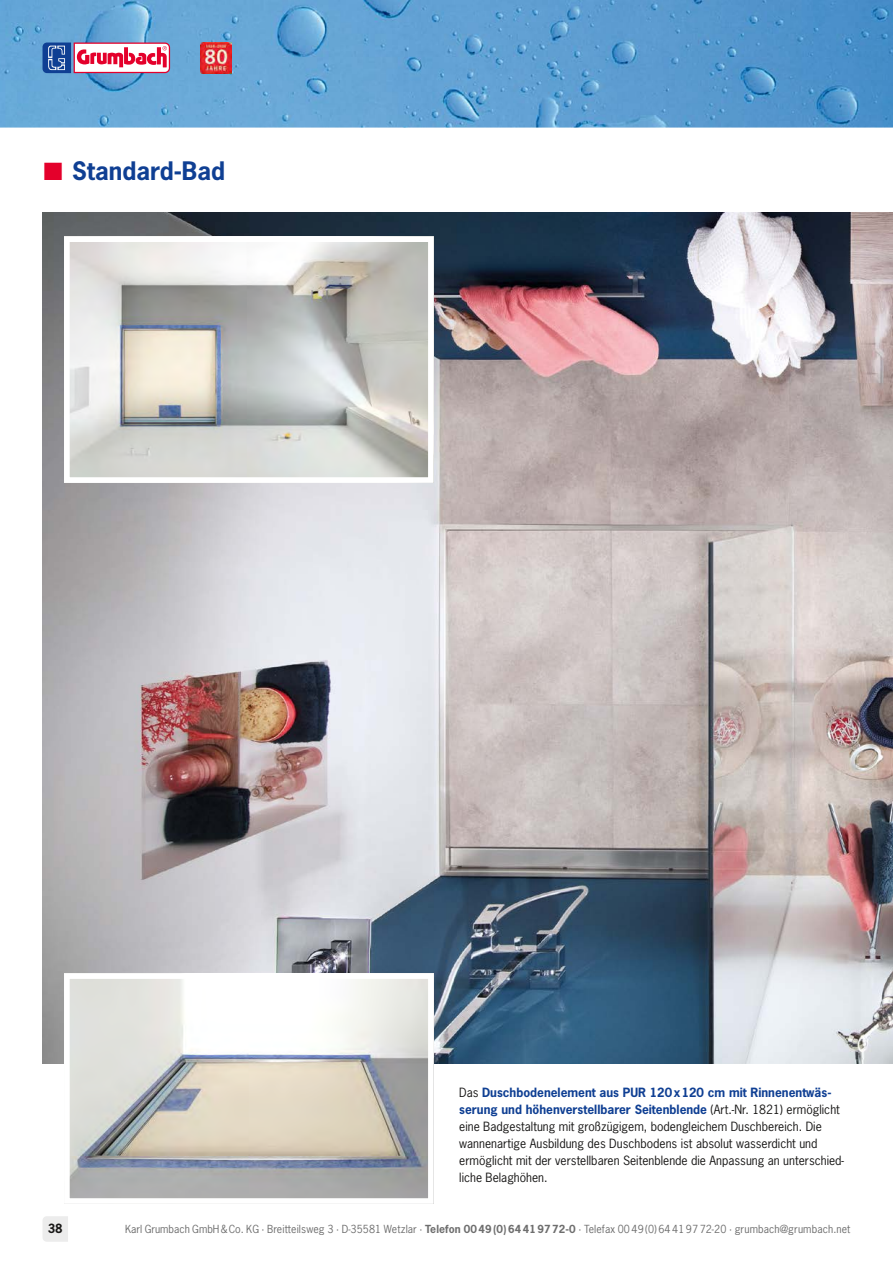
<style>
.page{position:relative;width:893px;height:1263px;background:#fff}
.page>*{position:absolute;margin:0;border:0;box-sizing:border-box;transform-origin:0 0}
.t1{font:700 24px "News Gothic Std";color:#0f3f93}
.t2{font:12px/17px "News Gothic Std";color:#181716}
.t3{font:700 12px "News Gothic Std";color:#181716}
.t4{font:10.5px "News Gothic Std";letter-spacing:.01em;color:#6e6e6e}
.s1{font-weight:700;color:#0f3f93}
.s2{font-weight:700}
</style>
<div class="page">
<img style="left:0;top:0;width:893px;height:128px">
<svg style="left:43px;top:1216px;width:25px;height:26px"></svg>
<svg style="left:43px;top:43px;width:127px;height:30px"></svg>
<img style="left:201px;top:43px;width:30px;height:30px">
<img style="left:42px;top:213px;width:851px;height:850px">
<svg style="left:64px;top:236px;width:370px;height:247px"></svg>
<svg style="left:64px;top:973px;width:370px;height:231px"></svg>
<h1 class="t1" style="left:72px;top:155px;width:154px">Standard-Bad</h1>
<p class="t2" style="left:459px;top:1084px;width:386px">Das <span class="s1">Duschbodenelement aus PUR 120 x 120 cm mit Rinnenentwäs&shy;serung und höhenverstellbarer Seitenblende</span> (Art.-Nr. 1821) ermöglicht eine Badgestaltung mit großzügigem, bodengleichem Duschbereich. Die wannenartige Ausbildung des Duschbodens ist absolut wasserdicht und ermöglicht mit der verstellbaren Seitenblende die Anpassung an unterschied&shy;liche Belaghöhen.</p>
<p class="t3" style="left:48px;top:1221px;width:16px">38</p>
<p class="t4" style="left:125px;top:1222px;width:727px">Karl Grumbach GmbH &amp; Co. KG · Breitteilsweg 3 · D-35581 Wetzlar · <span class="s2">Telefon 00 49 (0) 64 41 97 72-0</span> · Telefax 00 49 (0) 64 41 97 72-20 · grumbach@grumbach.net</p>
</div>
